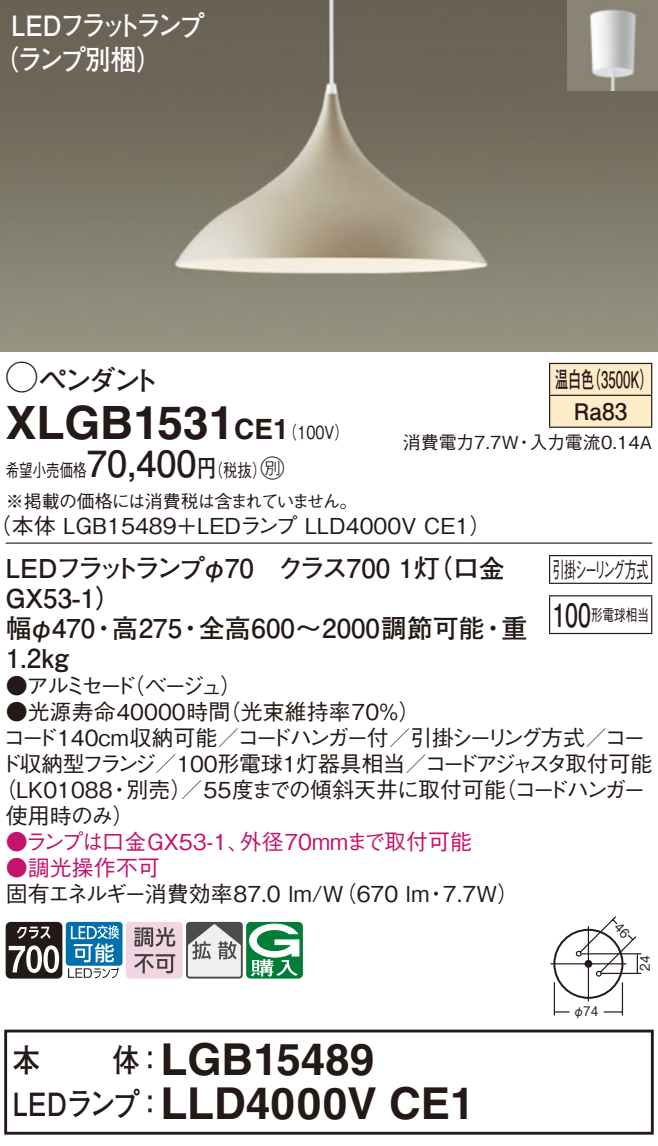
<style>
.page{position:relative;width:658px;height:1146px;background:#fff}
.page>*{position:absolute;margin:0;border:0;box-sizing:border-box;transform-origin:0 0}
.t1{font:700 46px "Helvetica LT Std";color:#231916}
.t2{font:700 44px "Helvetica LT Std";color:#231916}
.t3{font:700 36px "Futo Go B101 Pro";color:#231916}
.t4{font:700 32px "Futo Go B101 Pro";color:#231916;scale:.85 1}
.t5{font:700 32px "Futo Go B101 Pro";color:#231916;scale:.72 1}
.t6{font:700 28px/34px "Futo Go B101 Pro";letter-spacing:-.12em;color:#fff;scale:.9 1}
.t7{font:700 28px "Futo Go B101 Pro";letter-spacing:-.13em;color:#231916}
.t8{font:700 28px "Helvetica LT Std";color:#231916}
.t9{font:700 26px/30px "Futo Go B101 Pro";color:#231916}
.t10{font:700 26px "Futo Go B101 Pro";letter-spacing:-.11em;color:#231916}
.t11{font:24px "Ford Classification 1";color:#231916}
.t12{font:700 22.8px/32px "Futo Go B101 Pro";color:#231916;scale:.58 1}
.t13{font:500 22px/26px "Gothic BBB Pro";letter-spacing:-.01em;color:#231916}
.t14{font:500 22px "Gothic BBB Pro";letter-spacing:-.09em;color:#231916}
.t15{font:500 22px "Gothic BBB Pro";color:#c5126b}
.t16{font:500 22px "Gothic BBB Pro";letter-spacing:-.14em;color:#231916;scale:.55 1}
.t17{font:500 22px "Gothic BBB Pro";letter-spacing:-.15em;color:#231916}
.t18{font:500 18px/31.6px "Gothic BBB Pro";letter-spacing:-.04em;color:#231916;scale:.75 1}
.t19{font:500 18px "Gothic BBB Pro";color:#231916}
.t20{font:500 18px "Gothic BBB Pro";color:#231916;scale:.8 1}
.t21{font:500 16px "Gothic BBB Pro";color:#231916;scale:.72 1}
.t22{font:13.2px "Gothic BBB Pro Medium 90 pv RKSJ H";color:#231916;scale:.9 1}
.s1{font-family:"Ford Classification 1";font-weight:400;font-size:32px}
.s2{font-family:"Helvetica LT Std";font-weight:700;font-size:28px}
.s3{font-family:"Gothic BBB Pro";font-weight:500;font-size:18px}
.s4{font-family:"Futo Go B101 Pro";font-weight:700;font-size:24px}
</style>
<div class="page">
<img style="left:0;top:0;width:658px;height:351px">
<img style="left:567px;top:0;width:91px;height:91px">
<div style="left:550px;top:364px;width:101px;height:62px;background:#feecc9"></div>
<hr style="left:549px;top:363px;width:103px;height:1px;background:#231916">
<hr style="left:549px;top:364px;width:1px;height:31px;background:#231916">
<hr style="left:651px;top:364px;width:1px;height:31px;background:#231916">
<hr style="left:549px;top:395px;width:103px;height:1px;background:#231916">
<hr style="left:549px;top:396px;width:1px;height:31px;background:#231916">
<hr style="left:651px;top:396px;width:1px;height:31px;background:#231916">
<hr style="left:549px;top:426px;width:103px;height:2px;background:#231916">
<hr style="left:6px;top:542px;width:646px;height:2px;background:#231916">
<svg style="left:549px;top:556px;width:1px;height:27px"></svg>
<hr style="left:549px;top:555px;width:103px;height:1px;background:#231916">
<svg style="left:651px;top:556px;width:1px;height:27px"></svg>
<hr style="left:549px;top:583px;width:103px;height:1px;background:#231916">
<hr style="left:549px;top:596px;width:1px;height:37px;background:#231916">
<hr style="left:549px;top:595px;width:103px;height:1px;background:#231916">
<hr style="left:651px;top:596px;width:1px;height:37px;background:#231916">
<hr style="left:549px;top:633px;width:103px;height:1px;background:#231916">
<div style="left:553px;top:929px;width:70px;height:70px;border:2px solid #231916;border-radius:50%"></div>
<hr style="left:621px;top:982px;width:2px;height:33px;background:#231916">
<hr style="left:553px;top:982px;width:2px;height:33px;background:#231916">
<svg style="left:555px;top:1011px;width:14px;height:2px"></svg>
<svg style="left:603px;top:1011px;width:19px;height:2px"></svg>
<hr style="left:581px;top:953px;width:60px;height:1px;background:#231916">
<hr style="left:601px;top:973px;width:40px;height:1px;background:#231916">
<hr style="left:587px;top:926px;width:2px;height:75px;background:#231916">
<hr style="left:550px;top:963px;width:76px;height:1px;background:#231916">
<svg style="left:6px;top:922px;width:56px;height:57px"></svg>
<div style="left:66px;top:922px;width:56px;height:44px;background:#0070ac;border-radius:3px"></div>
<svg style="left:68px;top:925px;width:51px;height:53px"></svg>
<svg style="left:126px;top:922px;width:177px;height:57px"></svg>
<div style="left:4px;top:1030px;width:649px;height:105px;border:3px solid #231916"></div>
<svg style="left:574px;top:916px;width:64px;height:62px"></svg>
<p class="t6" style="left:-7px;top:5px;width:236px;text-indent:18px">LEDフラットランプ（ランプ別梱(</p>
<p class="t7" style="left:6px;top:358px;width:156px"><span class="s1">A</span>ペンダント</p>
<p class="t12" style="left:587px;top:360px;width:115px">（3500 (K</p>
<p class="t12" style="left:574px;top:360px;width:94px;text-indent:-19px">温白色<br>Ra83</p>
<p class="t19" style="left:530px;top:428px;width:124px">入力電流0.14A</p>
<h1 class="t1" style="left:6px;top:395px;width:230px">XLGB1531</h1>
<p class="t8" style="left:234px;top:412px;width:40px">CE</p>
<p class="t20" style="left:273px;top:418px;width:96px">（<span class="s2">1</span> 100 (V</p>
<p class="t19" style="left:403px;top:428px;width:117px">消費電力7.7W</p>
<p class="t19" style="left:515px;top:428px;width:19px">・</p>
<h3 class="t3" style="left:87px;top:434px;width:111px">70,400</h3>
<p class="t11" style="left:252px;top:455px;width:34px">C<span class="s3">）</span></p>
<p class="t20" style="left:197px;top:455px;width:70px">（<span class="s4">円</span>税抜</p>
<p class="t18" style="left:6px;top:452px;width:470px">希望小売価格<br>※掲載の価格には消費税は含まれていません。</p>
<p class="t13" style="left:-10px;top:510px;width:503px">（本体 LGB15489＋LEDランプ LLD4000V CE1(</p>
<p class="t10" style="left:6px;top:547px;width:501px">LEDフラットランプφ70　クラス700 （灯1 口金</p>
<p class="t9" style="left:6px;top:580px;width:117px">GX53-1(</p>
<p class="t9" style="left:501px;top:610px;width:27px">重</p>
<p class="t9" style="left:199px;top:610px;width:287px">全高600〜2000調節可能</p>
<p class="t9" style="left:6px;top:610px;width:91px">幅φ470<br>1.2kg</p>
<p class="t9" style="left:112px;top:610px;width:72px">高275</p>
<p class="t9" style="left:91px;top:610px;width:27px">・</p>
<p class="t9" style="left:177px;top:610px;width:27px">・</p>
<p class="t9" style="left:480px;top:610px;width:27px">・</p>
<p class="t13" style="left:123px;top:670px;width:121px">（ベージュ(</p>
<p class="t13" style="left:6px;top:670px;width:132px">●アルミセード</p>
<p class="t16" style="left:552px;top:552px;width:176px">引掛シーリング方式</p>
<p class="t21" style="left:591px;top:602px;width:81px">形電球相当</p>
<h3 class="t5" style="left:552px;top:589px;width:55px">100</h3>
<p class="t13" style="left:219px;top:696px;width:203px">（光束維持率70％(</p>
<p class="t13" style="left:6px;top:696px;width:226px">●光源寿命40000時間</p>
<p class="t14" style="left:3px;top:720px;width:643px">コード140cm収納可能／コードハンガー付／引掛シーリング方式／コー</p>
<p class="t13" style="left:-1px;top:748px;width:654px">ド収納型フランジ／100形電球1灯器具相当／コードアジャスタ取付可能</p>
<p class="t17" style="left:494px;top:772px;width:152px">（コードハンガー</p>
<p class="t13" style="left:6px;top:774px;width:130px;text-indent:-12px">（LK01088使用時のみ(</p>
<p class="t13" style="left:126px;top:774px;width:67px">別売）</p>
<p class="t13" style="left:181px;top:774px;width:327px">／55度までの傾斜天井に取付可能</p>
<p class="t13" style="left:108px;top:774px;width:23px">・</p>
<p class="t15" style="left:6px;top:824px;width:245px">●ランプは口金GX53-1、</p>
<p class="t15" style="left:6px;top:850px;width:156px">●調光操作不可</p>
<p class="t15" style="left:240px;top:824px;width:234px">外径70mmまで取付可能</p>
<p class="t13" style="left:6px;top:878px;width:425px">固有エネルギー消費効率87.0 lm （W/ 670 lm</p>
<p class="t13" style="left:443px;top:878px;width:78px">7.7W(</p>
<p class="t13" style="left:425px;top:878px;width:23px">・</p>
<h3 class="t4" style="left:13px;top:1035px;width:34px">本</h3>
<h3 class="t4" style="left:113px;top:1035px;width:62px">体：</h3>
<h2 class="t2" style="left:160px;top:1032px;width:215px">LGB15489</h2>
<h3 class="t4" style="left:13px;top:1079px;width:179px">LEDランプ：</h3>
<h2 class="t2" style="left:160px;top:1076px;width:316px">LLD4000V CE1</h2>
<p class="t22" style="left:573px;top:1000px;width:29px">φ74</p>
<p class="t22" style="left:634px;top:971px;width:18px;rotate:-90deg">24</p>
</div>
